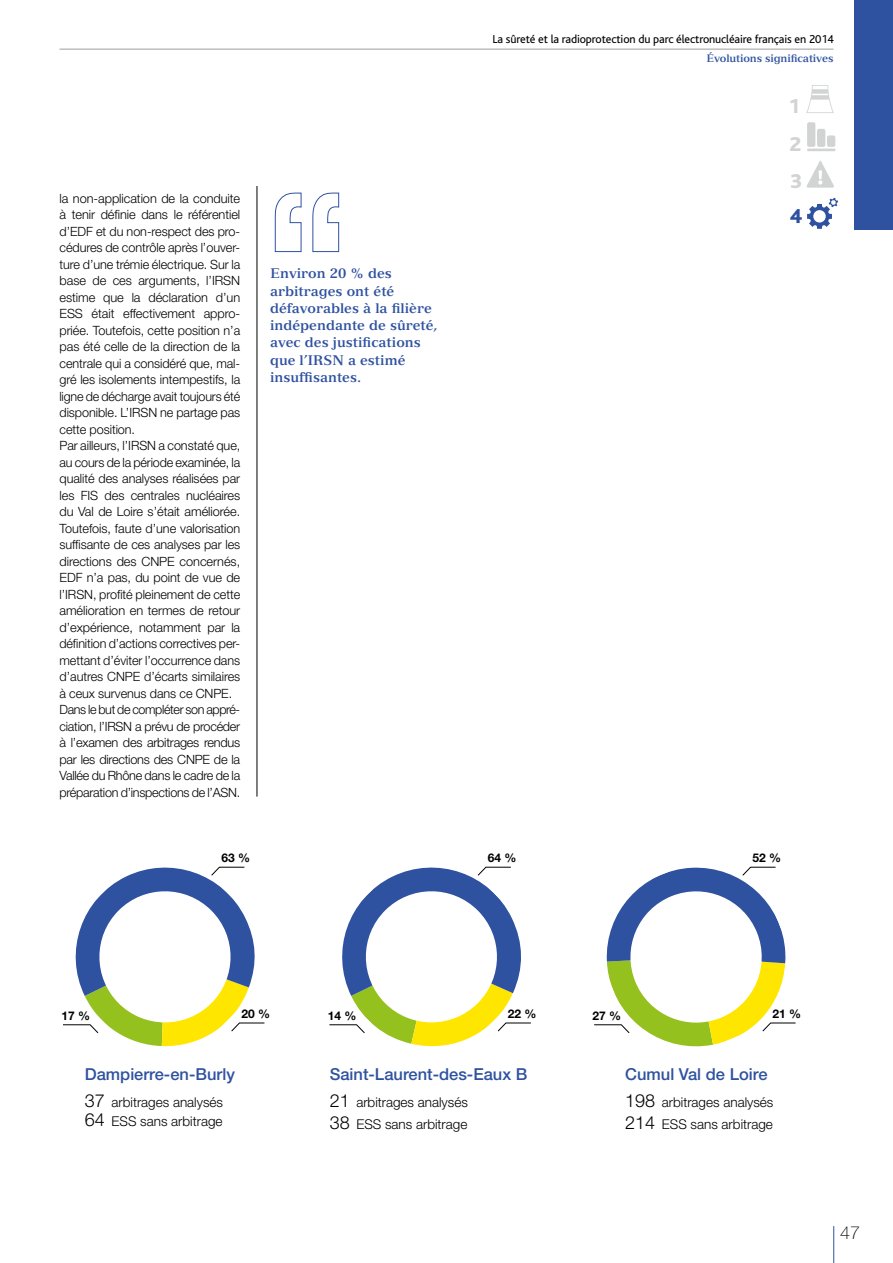
<style>
.page{position:relative;width:893px;height:1263px;background:#fff}
.page>*{position:absolute;margin:0;border:0;box-sizing:border-box;transform-origin:0 0}
.t1{font:800 21px "Bliss";color:#d2d4d4}
.t2{font:800 21px "Bliss";color:#2f52a0}
.t3{font:100 18px "Helvetica Neue LT Std";color:#000}
.t4{font:500 16.5px "Helvetica Neue LT Std";color:#2f52a0}
.t5{font:700 13.5px/17.2px "Versailles LT Com";color:#2f52a0}
.t6{font:300 13.5px/22.5px "Helvetica Neue LT Std";color:#000}
.t7{font:300 12.75px/16.5px "Helvetica Neue LT Std";letter-spacing:-.005em;color:#000}
.t8{font:12px "Bliss";letter-spacing:-.01em;color:#000}
.t9{font:700 12px "Helvetica Neue LT Std";color:#000}
.t10{font:700 10.5px "Versailles LT Com";letter-spacing:-.015em;color:#2f52a0}
.s1{font-size:18px}
</style>
<div class="page">
<hr style="left:60px;top:49px;width:773px;height:1px;background:#9d9d9c">
<hr style="left:833px;top:1226px;width:1px;height:37px;background:#2f52a0">
<svg style="left:807px;top:198px;width:31px;height:31px"></svg>
<svg style="left:806px;top:85px;width:28px;height:28px"></svg>
<div style="left:807px;top:122px;width:8px;height:25px;background:#d2d4d4;border-radius:2px"></div>
<div style="left:817px;top:129px;width:8px;height:18px;background:#d2d4d4;border-radius:2px"></div>
<div style="left:827px;top:135px;width:8px;height:12px;background:#d2d4d4;border-radius:2px"></div>
<hr style="left:807px;top:149px;width:28px;height:2px;background:#d2d4d4">
<svg style="left:806px;top:160px;width:28px;height:28px"></svg>
<div style="left:855px;top:0;width:38px;height:230px;background:#2f52a0"></div>
<hr style="left:256px;top:186px;width:1px;height:610px;background:#000">
<svg style="left:274px;top:192px;width:66px;height:60px"></svg>
<svg style="left:63px;top:866px;width:202px;height:181px"></svg>
<svg style="left:329px;top:866px;width:202px;height:181px"></svg>
<svg style="left:594px;top:866px;width:202px;height:181px"></svg>
<p class="t8" style="left:492px;top:33px;width:343px">La sûreté et la radioprotection du parc électronucléaire français en 2014</p>
<p class="t10" style="left:706px;top:52px;width:129px">Évolutions significatives</p>
<h1 class="t1" style="left:789px;top:95px;width:13px">1</h1>
<h1 class="t1" style="left:789px;top:134px;width:13px">2</h1>
<p class="t7" style="left:60px;top:189px;width:182px">la non-application de la conduite à tenir définie dans le référentiel d’EDF et du non-respect des pro&shy;cédures de contrôle après l’ouver&shy;ture d’une trémie électrique. Sur la base de ces arguments, l’IRSN estime que la déclaration d’un ESS était effectivement appro&shy;priée. Toutefois, cette position n’a pas été celle de la direction de la centrale qui a considéré que, mal&shy;gré les isolements intempestifs, la ligne de décharge avait toujours été disponible. L’IRSN ne partage pas cette position.<br>Par ailleurs, l’IRSN a constaté que, au cours de la période examinée, la qualité des analyses réalisées par les FIS des centrales nucléaires du Val de Loire s’était améliorée.<br>Toutefois, faute d’une valorisation suffisante de ces analyses par les directions des CNPE concernés, EDF n’a pas, du point de vue de l’IRSN, profité pleinement de cette amélioration en termes de retour d’expérience, notamment par la définition d’actions correctives per&shy;mettant d’éviter l’occurrence dans d’autres CNPE d’écarts similaires à ceux survenus dans ce CNPE.<br>Dans le but de compléter son appré&shy;ciation, l’IRSN a prévu de procéder à l’examen des arbitrages rendus par les directions des CNPE de la Vallée du Rhône dans le cadre de la préparation d’inspections de l’ASN.</p>
<p class="t5" style="left:270px;top:265px;width:169px">Environ 20 % des arbitrages ont été défavorables à la filière indépendante de sûreté, avec des justifications que l’IRSN a estimé insuffisantes.</p>
<h1 class="t1" style="left:790px;top:171px;width:13px">3</h1>
<h1 class="t2" style="left:790px;top:206px;width:13px">4</h1>
<p class="t9" style="left:221px;top:850px;width:30px">63 %</p>
<p class="t9" style="left:488px;top:850px;width:30px">64 %</p>
<p class="t9" style="left:752px;top:850px;width:30px">52 %</p>
<p class="t9" style="left:61px;top:1008px;width:30px">17 %</p>
<p class="t9" style="left:241px;top:1006px;width:30px">20 %</p>
<p class="t9" style="left:328px;top:1008px;width:30px">14 %</p>
<p class="t9" style="left:508px;top:1006px;width:30px">22 %</p>
<p class="t9" style="left:593px;top:1008px;width:30px">27 %</p>
<p class="t9" style="left:772px;top:1006px;width:30px">21 %</p>
<p class="t4" style="left:85px;top:1064px;width:152px">Dampierre-en-Burly</p>
<p class="t6" style="left:85px;top:1092px;width:140px;line-height:19.5px"><span class="s1">37</span> arbitrages analysés<br><span class="s1">64</span> ESS sans arbitrage</p>
<p class="t4" style="left:330px;top:1064px;width:199px">Saint-Laurent-des-Eaux B</p>
<p class="t6" style="left:330px;top:1090px;width:140px"><span class="s1">21</span> arbitrages analysés<br><span class="s1">38</span> ESS sans arbitrage</p>
<p class="t4" style="left:625px;top:1064px;width:144px">Cumul Val de Loire</p>
<p class="t6" style="left:625px;top:1090px;width:150px"><span class="s1">198</span> arbitrages analysés<br><span class="s1">214</span> ESS sans arbitrage</p>
<h2 class="t3" style="left:840px;top:1222px;width:22px">47</h2>
</div>
